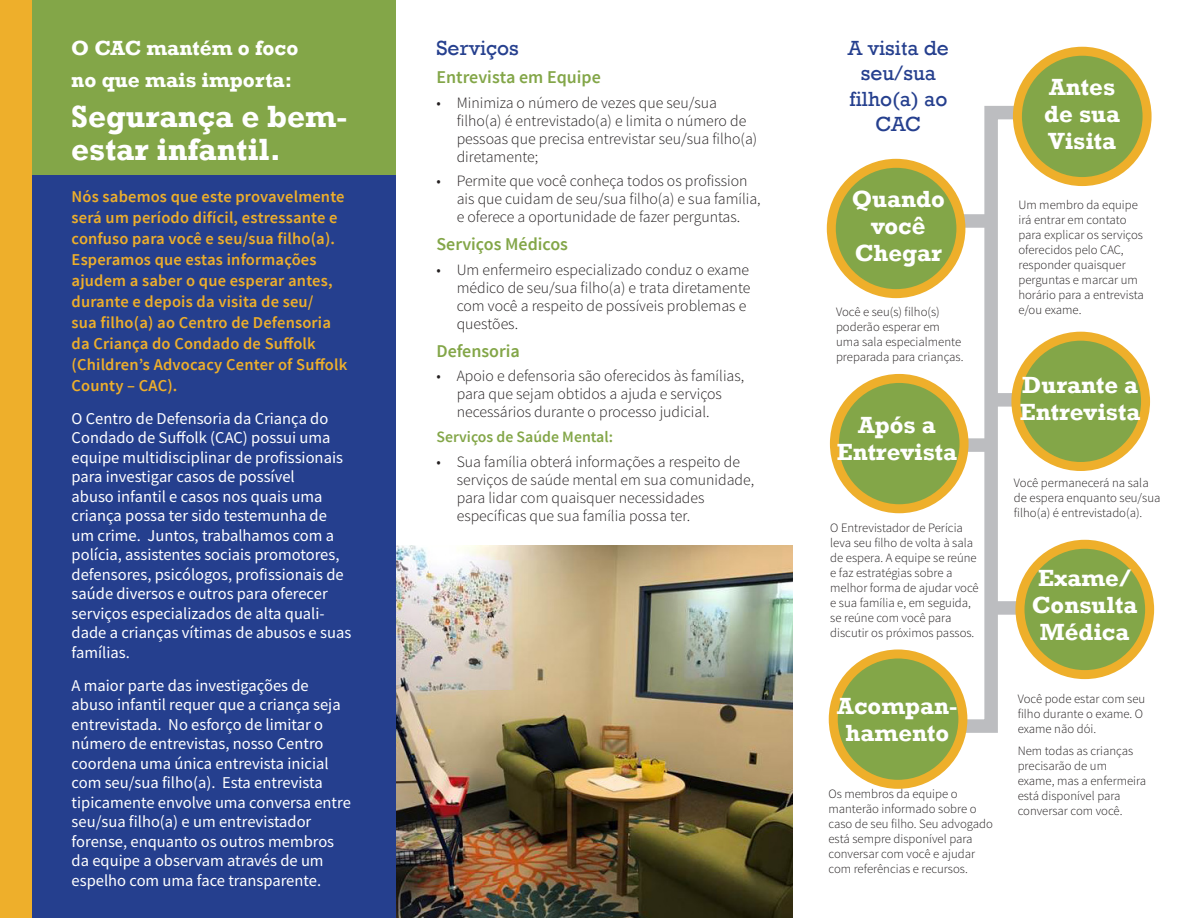
<style>
.page{position:relative;width:1188px;height:918px;background:#fff}
.page>*{position:absolute;margin:0;border:0;box-sizing:border-box;transform-origin:0 0}
.t1{font:700 31.5px/33px "Rockwell";color:#fff}
.t2{font:700 24px/27px "Rockwell";color:#fff;text-align:center}
.t3{font:21px/25.2px "Rockwell";color:#253f8e;text-align:center}
.t4{font:700 21px "Rockwell";color:#fff}
.t5{font:600 18px "Source Sans Pro";color:#83a648}
.t6{font:16.5px/19.5px "Source Sans Pro";color:#fff}
.t7{font:600 16.5px/21px "Source Sans Pro";letter-spacing:.01em;color:#eeaf2b}
.t8{font:300 15.75px/18px "Source Sans Pro";color:#231f20}
.t9{font:600 15.75px "Source Sans Pro";color:#83a648}
.ul{font:300 12.75px/15px "Source Sans Pro";color:#231f20}
</style>
<div class="page">
<svg style="left:949px;top:100px;width:97px;height:640px"></svg>
<div style="left:956px;top:214px;width:36px;height:14px;background:#bcbdc0"></div>
<div style="left:987px;top:393px;width:36px;height:14px;background:#bcbdc0"></div>
<div style="left:957px;top:438px;width:36px;height:14px;background:#bcbdc0"></div>
<div style="left:990px;top:601px;width:36px;height:14px;background:#bcbdc0"></div>
<div style="left:1017px;top:51px;width:130px;height:131px;background:#83a648;border-radius:50%"></div>
<div style="left:1013px;top:47px;width:139px;height:139px;border:9px solid #eeaf2b;border-radius:50%"></div>
<div style="left:831px;top:163px;width:130px;height:131px;background:#83a648;border-radius:50%"></div>
<div style="left:827px;top:159px;width:138px;height:139px;border:9px solid #eeaf2b;border-radius:50%"></div>
<div style="left:834px;top:378px;width:130px;height:131px;background:#83a648;border-radius:50%"></div>
<div style="left:830px;top:374px;width:139px;height:139px;border:9px solid #eeaf2b;border-radius:50%"></div>
<div style="left:1020px;top:544px;width:130px;height:131px;background:#83a648;border-radius:50%"></div>
<div style="left:1015px;top:540px;width:139px;height:139px;border:9px solid #eeaf2b;border-radius:50%"></div>
<div style="left:833px;top:654px;width:130px;height:130px;background:#83a648;border-radius:50%"></div>
<div style="left:829px;top:650px;width:138px;height:139px;border:9px solid #eeaf2b;border-radius:50%"></div>
<div style="left:0;top:0;width:396px;height:176px;background:#83a648"></div>
<div style="left:28px;top:176px;width:368px;height:742px;background:#253f8e"></div>
<img style="left:396px;top:546px;width:396px;height:372px">
<div style="left:0;top:0;width:32px;height:918px;background:#eeaf2b"></div>
<div style="left:1016px;top:336px;width:130px;height:130px;background:#83a648;border-radius:50%"></div>
<div style="left:1011px;top:332px;width:139px;height:139px;border:9px solid #eeaf2b;border-radius:50%"></div>
<p class="t4" style="left:71px;top:35px;width:229px">O CAC mantém o foco</p>
<p class="t4" style="left:71px;top:67px;width:223px">no que mais importa:</p>
<p class="t1" style="left:71px;top:100px;width:277px">Segurança e bem&shy;estar infantil.</p>
<p class="t7" style="left:72px;top:186px;width:277px">Nós sabemos que este provavelmente será um período difícil, estressante e confuso para você e seu/sua filho(a).<br>Esperamos que estas informações ajudem a saber o que esperar antes, durante e depois da visita de seu/<br>sua filho(a) ao Centro de Defensoria da Criança do Condado de Suffolk (Children’s Advocacy Center of Suffolk County – CAC).</p>
<p class="t6" style="left:72px;top:408px;width:281px">O Centro de Defensoria da Criança do Condado de Suffolk (CAC) possui uma equipe multidisciplinar de profissionais para investigar casos de possível<br>abuso infantil e casos nos quais uma criança possa ter sido testemunha de um crime. Juntos, trabalhamos com a polícia, assistentes sociais promotores, defensores, psicólogos, profissionais de saúde diversos e outros para oferecer serviços especializados de alta quali&shy;dade a crianças vítimas de abusos e suas famílias.</p>
<p class="t6" style="left:72px;top:675px;width:281px">A maior parte das investigações de abuso infantil requer que a criança seja entrevistada. No esforço de limitar o número de entrevistas, nosso Centro coordena uma única entrevista inicial com seu/sua filho(a). Esta entrevista tipicamente envolve uma conversa entre seu/sua filho(a) e um entrevistador forense, enquanto os outros membros da equipe a observam através de um espelho com uma face transparente.</p>
<p class="t3" style="left:436px;top:36px;width:84px">Serviços</p>
<p class="t5" style="left:436px;top:66px;width:166px">Entrevista em Equipe</p>
<p class="t8" style="left:457px;top:94px;width:302px;text-indent:-20px">• Minimiza o número de vezes que seu/sua filho(a) é entrevistado(a) e limita o número de pessoas que precisa entrevistar seu/sua filho(a) diretamente;</p>
<p class="t8" style="left:457px;top:172px;width:306px;text-indent:-20px">• Permite que você conheça todos os profission ais que cuidam de seu/sua filho(a) e sua família, e oferece a oportunidade de fazer perguntas.</p>
<p class="t5" style="left:436px;top:233px;width:133px">Serviços Médicos</p>
<p class="t8" style="left:457px;top:261px;width:295px;text-indent:-20px">• Um enfermeiro especializado conduz o exame médico de seu/sua filho(a) e trata diretamente com você a respeito de possíveis problemas e questões.</p>
<p class="t5" style="left:436px;top:339px;width:85px">Defensoria</p>
<p class="t8" style="left:457px;top:367px;width:289px;text-indent:-20px">• Apoio e defensoria são oferecidos às famílias, para que sejam obtidos a ajuda e serviços necessários durante o processo judicial.</p>
<p class="t9" style="left:436px;top:427px;width:178px">Serviços de Saúde Mental:</p>
<p class="t8" style="left:457px;top:453px;width:299px;text-indent:-20px">• Sua família obterá informações a respeito de serviços de saúde mental em sua comunidade, para lidar com quaisquer necessidades específicas que sua família possa ter.</p>
<p class="t3" style="left:848px;top:36px;width:103px">A visita de seu/sua filho(a) ao<br>CAC</p>
<p class="t2" style="left:852px;top:186px;width:95px">Quando você<br>Chegar</p>
<p class="t2" style="left:1044px;top:74px;width:77px;text-align:left">Antes de sua<br>Visita</p>
<p class="ul" style="left:1018px;top:198px;width:127px">Um membro da equipe irá entrar em contato para explicar os serviços oferecidos pelo CAC, responder quaisquer perguntas e marcar um horário para a entrevista</p>
<p class="ul" style="left:836px;top:304px;width:105px">Você e seu(s) filho(s)</p>
<p class="ul" style="left:1018px;top:303px;width:65px">e/ou exame.</p>
<p class="ul" style="left:836px;top:319px;width:129px">poderão esperar em uma sala especialmente preparada para crianças.</p>
<p class="t2" style="left:837px;top:412px;width:122px">Após a<br>Entrevista</p>
<p class="ul" style="left:830px;top:520px;width:150px">O Entrevistador de Perícia leva seu filho de volta à sala de espera. A equipe se reúne e faz estratégias sobre a melhor forma de ajudar você e sua família e, em seguida, se reúne com você para discutir os próximos passos.</p>
<p class="t2" style="left:837px;top:692px;width:122px">Acompan&shy;hamento</p>
<p class="ul" style="left:828px;top:786px;width:166px">Os membros da equipe o manterão informado sobre o caso de seu filho. Seu advogado está sempre disponível para conversar com você e ajudar com referências e recursos.</p>
<p class="t2" style="left:1020px;top:372px;width:122px;text-align:left">Durante a<br>Entrevista</p>
<p class="ul" style="left:1014px;top:476px;width:148px">Você permanecerá na sala de espera enquanto seu/sua filho(a) é entrevistado(a).</p>
<p class="t2" style="left:1032px;top:564px;width:107px">Exame/<br>Consulta<br>Médica</p>
<p class="ul" style="left:1018px;top:692px;width:129px">Você pode estar com seu filho durante o exame. O exame não dói.</p>
<p class="ul" style="left:1018px;top:743px;width:130px">Nem todas as crianças precisarão de um exame, mas a enfermeira está disponível para conversar com você.</p>
</div>
